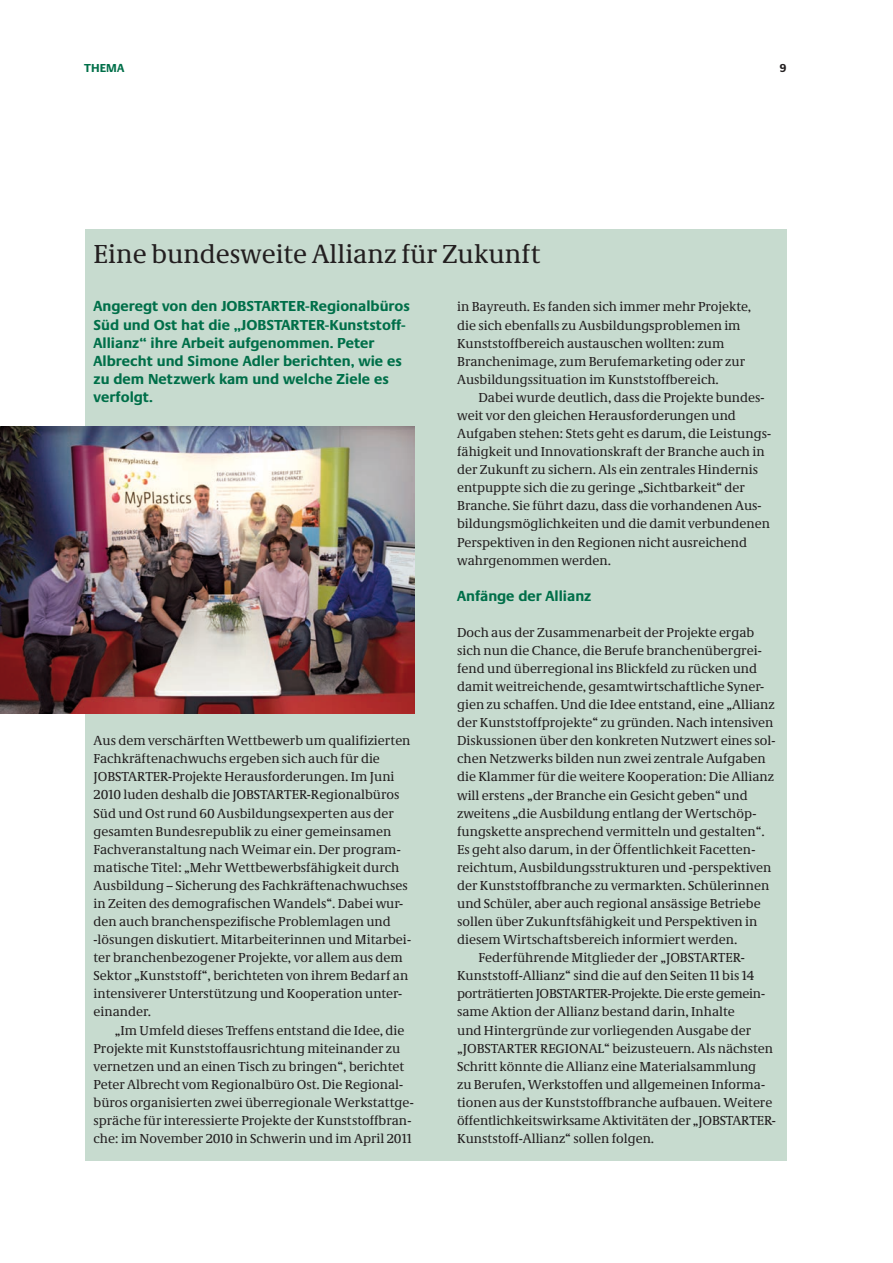
<style>
.page{position:relative;width:893px;height:1263px;background:#fff}
.page>*{position:absolute;margin:0;border:0;box-sizing:border-box;transform-origin:0 0}
.t1{font:27px "Neue Demos";color:#231f20}
.t2{font:700 15px/18px "Neue Praxis";color:#006f49}
.t3{font:13.5px/18.1px "Neue Demos";color:#231f20}
.t4{font:700 12px "Neue Praxis";letter-spacing:.005em;color:#006f49}
.t5{font:700 12px "Neue Praxis";color:#231f20}
</style>
<div class="page">
<div style="left:85px;top:230px;width:702px;height:931px;background:#c7dbcf"></div>
<img style="left:0;top:427px;width:415px;height:286px">
<p class="t4" style="left:84px;top:61px;width:42px">THEMA</p>
<p class="t5" style="left:779px;top:61px;width:9px">9</p>
<h2 class="t1" style="left:94px;top:237px;width:448px">Eine bundesweite Allianz für Zukunft</h2>
<p class="t2" style="left:94px;top:297px;width:318px">Angeregt von den JOBSTARTER-Regionalbüros Süd und Ost hat die „JOBSTARTER-kunststoff-Allianz“ ihre Arbeit aufgenommen. Peter Albrecht und Simone Adler berichten, wie es zu dem Netzwerk kam und welche Ziele es verfolgt.</p>
<p class="t3" style="left:457px;top:298px;width:296px">in Bayreuth. Es fanden sich immer mehr Projekte, die sich ebenfalls zu Ausbildungsproblemen im Kunststoffbereich austauschen wollten: zum Branchenimage, zum Berufemarketing oder zur Ausbildungssituation im Kunststoffbereich.</p>
<p class="t3" style="left:457px;top:388px;width:315px;text-indent:21px">Dabei wurde deutlich, dass die Projekte bundes&shy;weit vor den gleichen Herausforderungen und Aufgaben stehen: Stets geht es darum, die Leistungs&shy;fähigkeit und Innovationskraft der Branche auch in der Zukunft zu sichern. Als ein zentrales Hindernis entpuppte sich die zu geringe „Sichtbarkeit“ der Branche. Sie führt dazu, dass die vorhandenen Aus&shy;bildungsmöglichkeiten und die damit verbundenen Perspektiven in den Regionen nicht ausreichend wahrgenommen werden.</p>
<h3 class="t2" style="left:457px;top:586px;width:136px">Anfänge der Allianz</h3>
<p class="t3" style="left:457px;top:623px;width:320px">Doch aus der Zusammenarbeit der Projekte ergab sich nun die Chance, die Berufe branchenübergrei&shy;fend und überregional ins Blickfeld zu rücken und damit weitreichende, gesamtwirtschaftliche Syner&shy;gien zu schaffen. Und die Idee entstand, eine „Allianz der Kunststoffprojekte“ zu gründen. Nach intensiven Diskussionen über den konkreten Nutzwert eines sol&shy;chen Netzwerks bilden nun zwei zentrale Aufgaben die Klammer für die weitere Kooperation: Die Allianz will erstens „der Branche ein Gesicht geben“ und zweitens „die Ausbildung entlang der Wertschöp&shy;fungskette ansprechend vermitteln und gestalten“.<br>Es geht also darum, in der Öffentlichkeit Facetten&shy;reichtum, Ausbildungsstrukturen und -perspektiven der Kunststoffbranche zu vermarkten. Schülerinnen und Schüler, aber auch regional ansässige Betriebe sollen über Zukunftsfähigkeit und Perspektiven in diesem Wirtschaftsbereich informiert werden.</p>
<p class="t3" style="left:457px;top:948px;width:320px;text-indent:21px">Federführende Mitglieder der „JOBSTARTER-Kunststoff-Allianz“ sind die auf den Seiten 11 bis 14 porträtierten JOBSTARTER-Projekte. Die erste gemein&shy;same Aktion der Allianz bestand darin, Inhalte<br>und Hintergründe zur vorliegenden Ausgabe der „JOBSTARTER REGIONAL“ beizusteuern. Als nächsten Schritt könnte die Allianz eine Materialsammlung<br>zu Berufen, Werkstoffen und allgemeinen Informa&shy;tionen aus der Kunststoffbranche aufbauen. Weitere öffentlichkeitswirksame Aktivitäten der „JOBSTARTER-Kunststoff-Allianz“ sollen folgen.</p>
<p class="t3" style="left:94px;top:731px;width:319px">Aus dem verschärften Wettbewerb um qualifizierten Fachkräftenachwuchs ergeben sich auch für die JOBSTARTER-Projekte Herausforderungen. Im Juni 2010 luden deshalb die JOBSTARTER-Regionalbüros Süd und Ost rund 60 Ausbildungsexperten aus der gesamten Bundesrepublik zu einer gemeinsamen Fachveranstaltung nach Weimar ein. Der program&shy;matische Titel: „Mehr Wettbewerbsfähigkeit durch Ausbildung – Sicherung des Fachkräftenachwuchses in Zeiten des demografischen Wandels“. Dabei wur&shy;den auch branchenspezifische Problemlagen und -lösungen diskutiert. Mitarbeiterinnen und Mitarbei&shy;ter branchenbezogener Projekte, vor allem aus dem Sektor „Kunststoff“, berichteten von ihrem Bedarf an intensiverer Unterstützung und Kooperation unter&shy;einander.</p>
<p class="t3" style="left:94px;top:1021px;width:322px;text-indent:21px">„Im Umfeld dieses Treffens entstand die Idee, die Projekte mit Kunststoffausrichtung miteinander zu vernetzen und an einen Tisch zu bringen“, berichtet Peter Albrecht vom Regionalbüro Ost. Die Regional&shy;büros organisierten zwei überregionale Werkstattge&shy;spräche für interessierte Projekte der Kunststoffbran&shy;che: im November 2010 in Schwerin und im April 2011</p>
</div>
